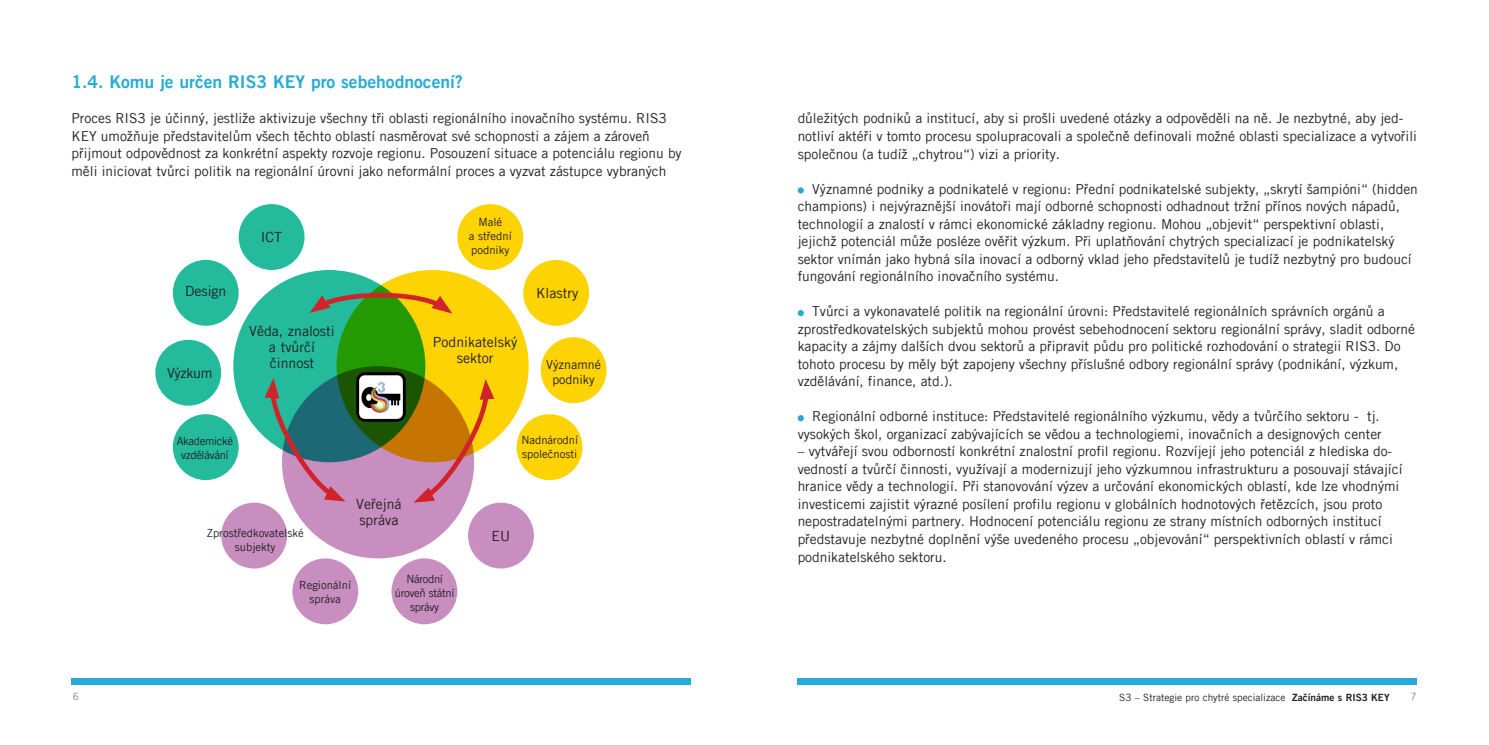
<style>
.page{position:relative;width:1489px;height:745px;background:#fff}
.page>*{position:absolute;margin:0;border:0;box-sizing:border-box;transform-origin:0 0}
.t1{font:17.5px "Trade Gothic LT Com Bd 2";color:#26abd5}
.t2{font:14px/15.8px "Trade Gothic LT Com";color:#231f20;text-align:center}
.t3{font:13.75px/17.5px "Trade Gothic LT Com";color:#231f20}
.t4{font:12.5px/15px "Trade Gothic LT Com";color:#231f20;text-align:center}
.t5{font:11.25px/13.8px "Trade Gothic LT Com";color:#231f20;text-align:center}
.t6{font:11.25px/13.8px "Trade Gothic LT Com";letter-spacing:-.03em;color:#231f20;text-align:center}
.t7{font:10px "Trade Gothic LT Com";color:#231f20}
.t8{font:10px "Trade Gothic";color:#808285}
.s1{font-family:"Trade Gothic LT Com Bd 2"}
</style>
<div class="page">
<svg style="left:797px;top:187px;width:6px;height:6px"></svg>
<svg style="left:797px;top:310px;width:6px;height:6px"></svg>
<svg style="left:797px;top:415px;width:6px;height:6px"></svg>
<div style="left:71px;top:678px;width:619px;height:6px;background:#26abd5"></div>
<div style="left:797px;top:678px;width:619px;height:6px;background:#26abd5"></div>
<div style="left:233px;top:270px;width:192px;height:192px;background:#24bb9d;border-radius:50%"></div>
<svg style="left:336px;top:270px;width:192px;height:192px;background:#bdc204"></svg>
<svg style="left:282px;top:366px;width:192px;height:192px;background:#a38296"></svg>
<div style="left:239px;top:204px;width:65px;height:66px;background:#24bb9d;border-radius:50%"></div>
<div style="left:173px;top:260px;width:66px;height:65px;background:#24bb9d;border-radius:50%"></div>
<div style="left:155px;top:339px;width:66px;height:66px;background:#24bb9d;border-radius:50%"></div>
<div style="left:173px;top:414px;width:66px;height:66px;background:#24bb9d;border-radius:50%"></div>
<div style="left:457px;top:204px;width:66px;height:66px;background:#fed304;border-radius:50%"></div>
<div style="left:523px;top:260px;width:66px;height:65px;background:#fed304;border-radius:50%"></div>
<div style="left:540px;top:337px;width:66px;height:66px;background:#fed304;border-radius:50%"></div>
<div style="left:516px;top:414px;width:66px;height:66px;background:#fed304;border-radius:50%"></div>
<div style="left:221px;top:502px;width:66px;height:66px;background:#c78ebf;border-radius:50%"></div>
<div style="left:292px;top:558px;width:66px;height:66px;background:#c78ebf;border-radius:50%"></div>
<div style="left:391px;top:558px;width:66px;height:66px;background:#c78ebf;border-radius:50%"></div>
<div style="left:468px;top:502px;width:66px;height:66px;background:#c78ebf;border-radius:50%"></div>
<svg style="left:356px;top:371px;width:50px;height:50px"></svg>
<img style="left:356px;top:372px;width:49px;height:49px">
<svg style="left:309px;top:290px;width:143px;height:23px"></svg>
<svg style="left:413px;top:379px;width:81px;height:123px;background:#d6974b"></svg>
<svg style="left:265px;top:377px;width:80px;height:124px"></svg>
<p class="t1" style="left:71px;top:71px;width:393px">1.4. Komu je určen RIS3 KEY pro sebehodnocení?</p>
<p class="t3" style="left:71px;top:109px;width:611px">Proces RIS3 je účinný, jestliže aktivizuje všechny tři oblasti regionálního inovačního systému. RIS3<br>KEY umožňuje představitelům všech těchto oblastí nasměrovat své schopnosti a zájem a zároveň přijmout odpovědnost za konkrétní aspekty rozvoje regionu. Posouzení situace a potenciálu regionu by měli iniciovat tvůrci politik na regionální úrovni jako neformální proces a vyzvat zástupce vybraných</p>
<p class="t2" style="left:185px;top:283px;width:43px">Design</p>
<p class="t2" style="left:167px;top:364px;width:47px">Výzkum</p>
<p class="t2" style="left:261px;top:229px;width:23px">ICT</p>
<p class="t2" style="left:249px;top:323px;width:87px">Věda, znalosti a tvůrčí činnost</p>
<p class="t6" style="left:177px;top:433px;width:58px">Akademické vzdělávání</p>
<p class="t5" style="left:207px;top:525px;width:98px">Zprostředkovatelské subjekty</p>
<p class="t2" style="left:356px;top:495px;width:47px;text-align:left">Veřejná správa</p>
<p class="t5" style="left:468px;top:215px;width:45px">Malé<br>a střední podniky</p>
<p class="t2" style="left:433px;top:333px;width:86px">Podnikatelský sektor</p>
<p class="t2" style="left:536px;top:285px;width:44px">Klastry</p>
<p class="t4" style="left:546px;top:356px;width:56px">Významné podniky</p>
<p class="t5" style="left:521px;top:432px;width:58px;text-align:left">Nadnárodní společnosti</p>
<p class="t2" style="left:491px;top:527px;width:20px">EU</p>
<p class="t5" style="left:299px;top:577px;width:53px">Regionální správa</p>
<p class="t6" style="left:395px;top:571px;width:61px">Národní úroveň státní správy</p>
<p class="t3" style="left:797px;top:110px;width:621px">důležitých podniků a institucí, aby si prošli uvedené otázky a odpověděli na ně. Je nezbytné, aby jed&shy;notliví aktéři v tomto procesu spolupracovali a společně definovali možné oblasti specializace a vytvořili společnou (a tudíž „chytrou“) vizi a priority.</p>
<p class="t3" style="left:797px;top:180px;width:621px;text-indent:15px">Významné podniky a podnikatelé v regionu: Přední podnikatelské subjekty, „skrytí šampióni“ (hidden champions) i nejvýraznější inovátoři mají odborné schopnosti odhadnout tržní přínos nových nápadů, technologií a znalostí v rámci ekonomické základny regionu. Mohou „objevit“ perspektivní oblasti, jejichž potenciál může posléze ověřit výzkum. Při uplatňování chytrých specializací je podnikatelský sektor vnímán jako hybná síla inovací a odborný vklad jeho představitelů je tudíž nezbytný pro budoucí fungování regionálního inovačního systému.</p>
<p class="t3" style="left:797px;top:302px;width:619px;text-indent:15px">Tvůrci a vykonavatelé politik na regionální úrovni: Představitelé regionálních správních orgánů a zprostředkovatelských subjektů mohou provést sebehodnocení sektoru regionální správy, sladit odborné kapacity a zájmy dalších dvou sektorů a připravit půdu pro politické rozhodování o strategii RIS3. Do tohoto procesu by měly být zapojeny všechny příslušné odbory regionální správy (podnikání, výzkum, vzdělávání, finance, atd.).</p>
<p class="t3" style="left:797px;top:407px;width:585px;text-align:right">Regionální odborné instituce: Představitelé regionálního výzkumu, vědy a tvůrčího sektoru - tj. vysokých škol, organizací zabývajících se vědou a technologiemi, inovačních a designových center</p>
<p class="t3" style="left:797px;top:442px;width:606px">– vytvářejí svou odborností konkrétní znalostní profil regionu. Rozvíjejí jeho potenciál z hlediska do&shy;vedností a tvůrčí činnosti, využívají a modernizují jeho výzkumnou infrastrukturu a posouvají stávající hranice vědy a technologií. Při stanovování výzev a určování ekonomických oblastí, kde lze vhodnými investicemi zajistit výrazné posílení profilu regionu v globálních hodnotových řetězcích, jsou proto nepostradatelnými partnery. Hodnocení potenciálu regionu ze strany místních odborných institucí představuje nezbytné doplnění výše uvedeného procesu „objevování“ perspektivních oblastí v rámci podnikatelského sektoru.</p>
<p class="t8" style="left:73px;top:690px;width:8px">6</p>
<p class="t8" style="left:1410px;top:690px;width:8px">7</p>
<p class="t7" style="left:1119px;top:690px;width:272px">S3 – Strategie pro chytré specializace <span class="s1">Začínáme s RIS3 KEY</span></p>
</div>
